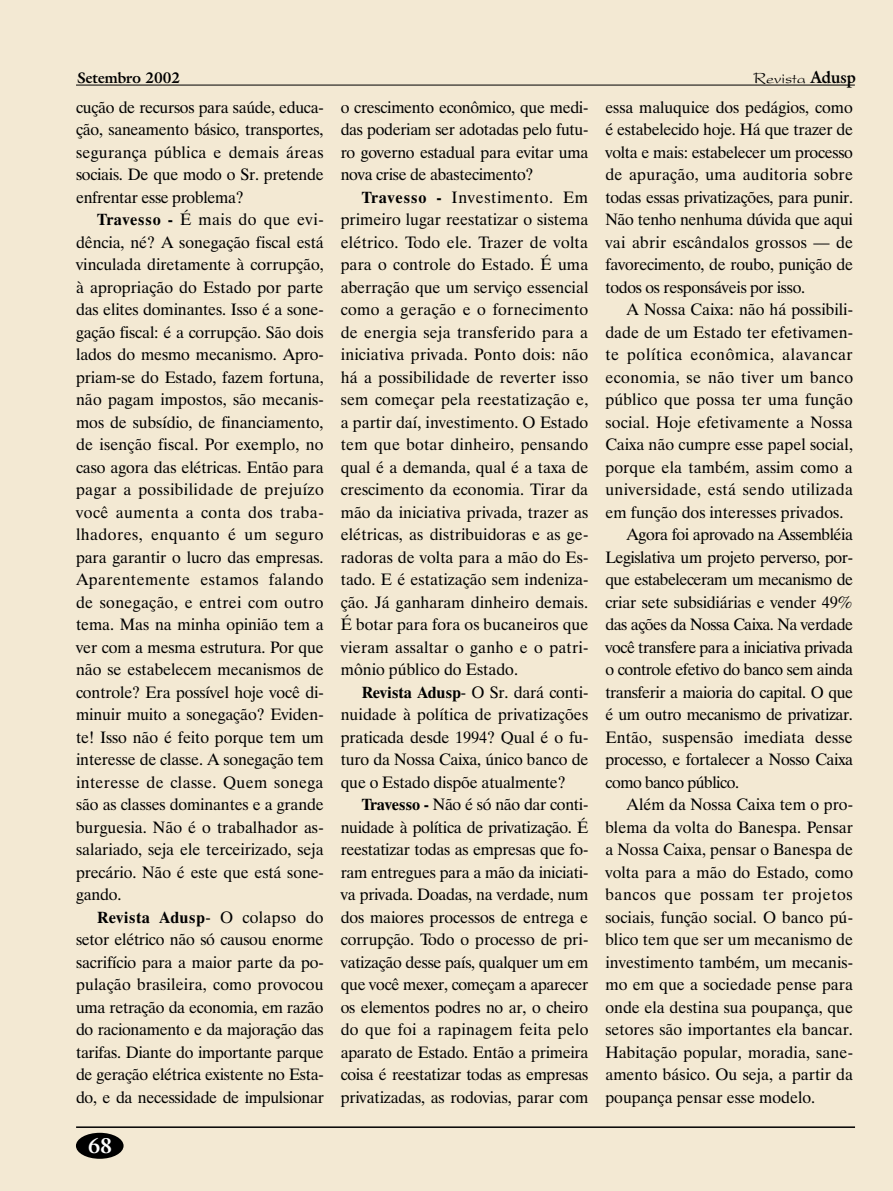
<style>
.page{position:relative;width:893px;height:1191px;background:#f3e9d3}
.page>*{position:absolute;margin:0;border:0;box-sizing:border-box;transform-origin:0 0}
.t1{font:700 21px "Galliard IT Cby BT";color:#fff}
.Body_Text{font:16.5px/22.5px "Dutch 801 BT";letter-spacing:-.01em;color:#000;text-align:justify}
.t2{font:16.5px "President";color:#000}
.t3{font:700 15px "Galliard IT Cby BT";color:#000}
.s1{font-family:"Galliard IT Cby BT";font-weight:700}
.s2{font-weight:700}
</style>
<div class="page">
<hr style="left:76px;top:1126px;width:779px;height:2px;background:#000">
<div style="left:76px;top:1132px;width:48px;height:26px;background:#000;border-radius:50%"></div>
<hr style="left:76px;top:85px;width:779px;height:1px;background:#000">
<p class="t3" style="left:77px;top:68px;width:105px">Setembro 2002</p>
<p class="t2" style="left:754px;top:69px;width:104px">Revista <span class="s1">Adusp</span></p>
<p class="Body_Text" style="left:76px;top:95px;width:249px">cução de recursos para saúde, educa&shy;ção, saneamento básico, transportes, segurança pública e demais áreas sociais. De que modo o Sr. pretende enfrentar esse problema?</p>
<p class="Body_Text" style="left:76px;top:208px;width:249px;text-indent:21px"><span class="s2">Travesso -</span> É mais do que evi&shy;dência, né? A sonegação fiscal está vinculada diretamente à corrupção, à apropriação do Estado por parte das elites dominantes. Isso é a sone&shy;gação fiscal: é a corrupção. São dois lados do mesmo mecanismo. Apro&shy;priam-se do Estado, fazem fortuna, não pagam impostos, são mecanis&shy;mos de subsídio, de financiamento, de isenção fiscal. Por exemplo, no caso agora das elétricas. Então para pagar a possibilidade de prejuízo você aumenta a conta dos traba&shy;lhadores, enquanto é um seguro para garantir o lucro das empresas.<br>Aparentemente estamos falando de sonegação, e entrei com outro tema. Mas na minha opinião tem a ver com a mesma estrutura. Por que não se estabelecem mecanismos de controle? Era possível hoje você di&shy;minuir muito a sonegação? Eviden&shy;te! Isso não é feito porque tem um interesse de classe. A sonegação tem interesse de classe. Quem sonega são as classes dominantes e a grande burguesia. Não é o trabalhador as&shy;salariado, seja ele terceirizado, seja precário. Não é este que está sone&shy;gando.</p>
<p class="Body_Text" style="left:76px;top:905px;width:249px;text-indent:21px"><span class="s2">Revista Adusp</span>- O colapso do setor elétrico não só causou enorme sacrifício para a maior parte da po&shy;pulação brasileira, como provocou uma retração da economia, em razão do racionamento e da majoração das tarifas. Diante do importante parque de geração elétrica existente no Esta&shy;do, e da necessidade de impulsionar</p>
<p class="Body_Text" style="left:341px;top:95px;width:249px">o crescimento econômico, que medi&shy;das poderiam ser adotadas pelo futu&shy;ro governo estadual para evitar uma nova crise de abastecimento?</p>
<p class="Body_Text" style="left:341px;top:185px;width:249px;text-indent:21px"><span class="s2">Travesso -</span> Investimento. Em primeiro lugar reestatizar o sistema elétrico. Todo ele. Trazer de volta para o controle do Estado. É uma aberração que um serviço essencial como a geração e o fornecimento de energia seja transferido para a iniciativa privada. Ponto dois: não há a possibilidade de reverter isso sem começar pela reestatização e, a partir daí, investimento. O Estado tem que botar dinheiro, pensando qual é a demanda, qual é a taxa de crescimento da economia. Tirar da mão da iniciativa privada, trazer as elétricas, as distribuidoras e as ge&shy;radoras de volta para a mão do Es&shy;tado. E é estatização sem indeniza&shy;ção. Já ganharam dinheiro demais.<br>É botar para fora os bucaneiros que vieram assaltar o ganho e o patri&shy;mônio público do Estado.</p>
<p class="Body_Text" style="left:341px;top:680px;width:249px;text-indent:21px"><span class="s2">Revista Adusp</span>- O Sr. dará conti&shy;nuidade à política de privatizações praticada desde 1994? Qual é o fu&shy;turo da Nossa Caixa, único banco de que o Estado dispõe atualmente?</p>
<p class="Body_Text" style="left:341px;top:793px;width:249px;text-indent:21px"><span class="s2">Travesso -</span> Não é só não dar conti&shy;nuidade à política de privatização. É reestatizar todas as empresas que fo&shy;ram entregues para a mão da iniciati&shy;va privada. Doadas, na verdade, num dos maiores processos de entrega e corrupção. Todo o processo de pri&shy;vatização desse país, qualquer um em que você mexer, começam a aparecer os elementos podres no ar, o cheiro do que foi a rapinagem feita pelo aparato de Estado. Então a primeira coisa é reestatizar todas as empresas privatizadas, as rodovias, parar com</p>
<p class="Body_Text" style="left:605px;top:95px;width:249px">essa maluquice dos pedágios, como é estabelecido hoje. Há que trazer de volta e mais: estabelecer um processo de apuração, uma auditoria sobre todas essas privatizações, para punir.<br>Não tenho nenhuma dúvida que aqui vai abrir escândalos grossos — de favorecimento, de roubo, punição de todos os responsáveis por isso.</p>
<p class="Body_Text" style="left:605px;top:298px;width:249px;text-indent:21px">A Nossa Caixa: não há possibili&shy;dade de um Estado ter efetivamen&shy;te política econômica, alavancar economia, se não tiver um banco público que possa ter uma função social. Hoje efetivamente a Nossa Caixa não cumpre esse papel social, porque ela também, assim como a universidade, está sendo utilizada em função dos interesses privados.</p>
<p class="Body_Text" style="left:605px;top:523px;width:249px;text-indent:21px">Agora foi aprovado na Assembléia Legislativa um projeto perverso, por&shy;que estabeleceram um mecanismo de criar sete subsidiárias e vender 49% das ações da Nossa Caixa. Na verdade você transfere para a iniciativa privada o controle efetivo do banco sem ainda transferir a maioria do capital. O que é um outro mecanismo de privatizar.<br>Então, suspensão imediata desse processo, e fortalecer a Nosso Caixa como banco público.</p>
<p class="Body_Text" style="left:605px;top:793px;width:249px;text-indent:21px">Além da Nossa Caixa tem o pro&shy;blema da volta do Banespa. Pensar a Nossa Caixa, pensar o Banespa de volta para a mão do Estado, como bancos que possam ter projetos sociais, função social. O banco pú&shy;blico tem que ser um mecanismo de investimento também, um mecanis&shy;mo em que a sociedade pense para onde ela destina sua poupança, que setores são importantes ela bancar.<br>Habitação popular, moradia, sane&shy;amento básico. Ou seja, a partir da poupança pensar esse modelo.</p>
<p class="t1" style="left:88px;top:1131px;width:26px">68</p>
</div>
